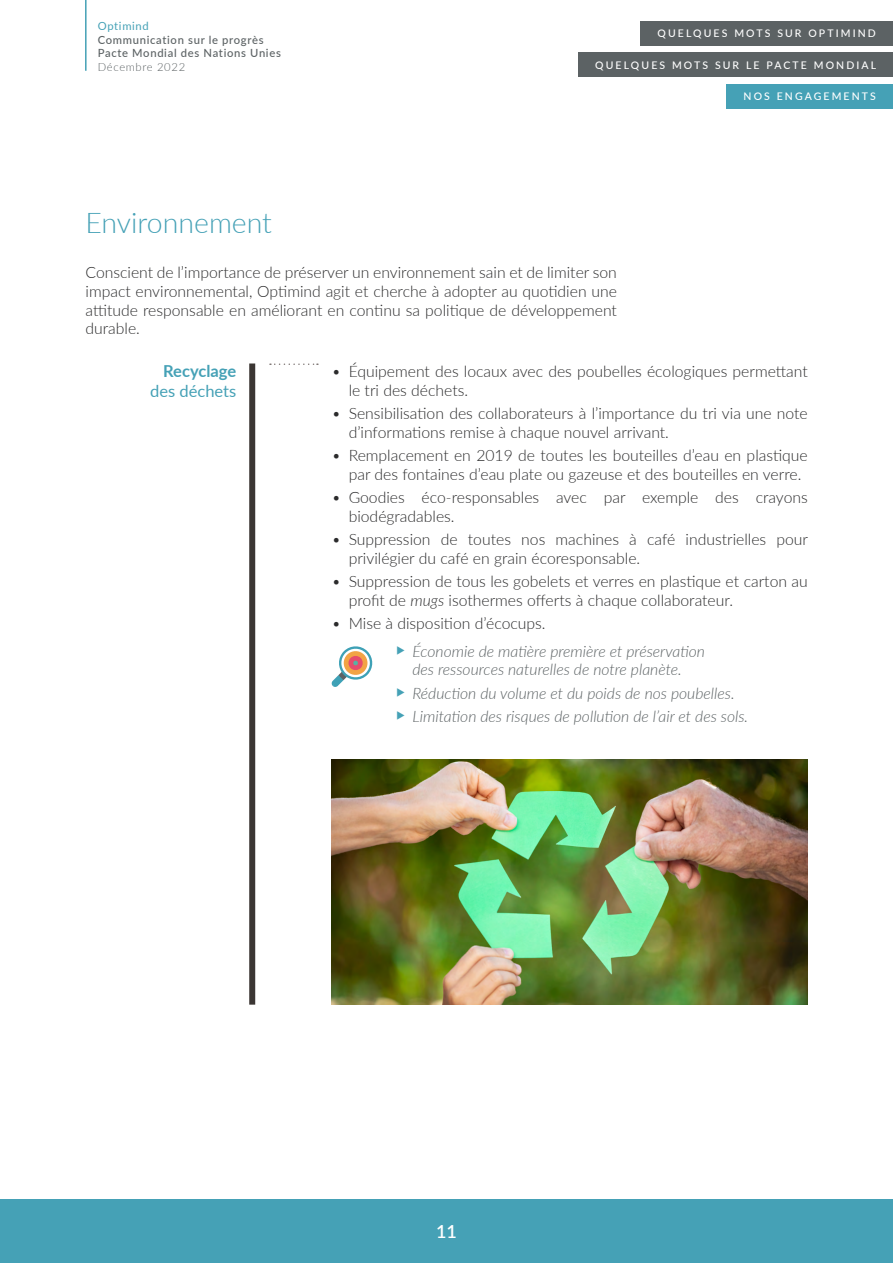
<style>
.page{position:relative;width:893px;height:1263px;background:#fff}
.page>*{position:absolute;margin:0;border:0;box-sizing:border-box;transform-origin:0 0}
.t1{font:300 28.5px "Lato";color:#45a1b6}
.t2{font:600 18px "Lato";color:#fff}
.t3{font:16.5px "Lato";color:#45a1b6}
.t4{font:700 16.5px "Lato";color:#45a1b6}
.t5{font:300 15.75px/18.9px "Lato";color:#2b2b2c}
.t6{font:italic 300 15.75px/23.1px "Lato";color:#5c6264}
.t7{font:500 11.25px/13.5px "Lato";letter-spacing:.06em;color:#5c6264}
.t8{font:300 11.25px "Lato";letter-spacing:.06em;color:#5c6264}
.t9{font:11.25px "Lato";letter-spacing:.06em;color:#45a1b6}
.t10{font:500 10.5px "Lato";letter-spacing:.2em;color:#fff}
.s1{font-style:italic}
.s2{font-style:normal;color:#2b2b2c}
.s3{color:#45a1b6}
</style>
<div class="page">
<div style="left:0;top:1199px;width:893px;height:64px;background:#45a1b6"></div>
<hr style="left:85px;top:0;width:2px;height:71px;background:#45a1b6">
<div style="left:641px;top:21px;width:252px;height:25px;background:#5c6264"></div>
<div style="left:578px;top:53px;width:315px;height:24px;background:#5c6264"></div>
<div style="left:727px;top:84px;width:166px;height:25px;background:#45a1b6"></div>
<div style="left:249px;top:363px;width:6px;height:642px;background:#3b3633"></div>
<svg style="left:270px;top:363px;width:48px;height:2px"></svg>
<svg style="left:332px;top:646px;width:40px;height:41px"></svg>
<img style="left:332px;top:759px;width:476px;height:246px">
<p class="t9" style="left:98px;top:18px;width:53px">Optimind</p>
<p class="t7" style="left:98px;top:32px;width:185px">Communication sur le progrès<br>Pacte Mondial des Nations Unies</p>
<p class="t8" style="left:98px;top:59px;width:89px">Décembre 2022</p>
<p class="t10" style="left:658px;top:26px;width:220px">QUELQUES MOTS SUR OPTIMIND</p>
<p class="t10" style="left:595px;top:57px;width:282px">QUELQUES MOTS SUR LE PACTE MONDIAL</p>
<p class="t10" style="left:744px;top:89px;width:134px">NOS ENGAGEMENTS</p>
<h1 class="t1" style="left:86px;top:203px;width:188px">Environnement</h1>
<p class="t5" style="left:86px;top:262px;width:533px;text-align:justify">Conscient de l’importance de préserver un environnement sain et de limiter son impact environnemental, Optimind agit et cherche à adopter au quotidien une attitude responsable en améliorant en continu sa politique de développement durable.</p>
<p class="t5" style="left:349px;top:361px;width:461px;text-indent:-17px">• Équipement des locaux avec des poubelles écologiques permettant le tri des déchets.</p>
<p class="t5" style="left:349px;top:403px;width:461px;text-indent:-17px">• Sensibilisation des collaborateurs à l’importance du tri via une note d’informations remise à chaque nouvel arrivant.</p>
<p class="t5" style="left:349px;top:445px;width:461px;text-indent:-17px">• Remplacement en 2019 de toutes les bouteilles d’eau en plastique par des fontaines d’eau plate ou gazeuse et des bouteilles en verre.</p>
<p class="t5" style="left:349px;top:487px;width:461px;text-indent:-17px">• Goodies éco-responsables avec par exemple des crayons biodégradables.</p>
<p class="t5" style="left:349px;top:529px;width:461px;text-indent:-17px">• Suppression de toutes nos machines à café industrielles pour privilégier du café en grain écoresponsable.</p>
<p class="t5" style="left:349px;top:571px;width:461px;text-indent:-17px">• Suppression de tous les gobelets et verres en plastique et carton au profit de <span class="s1">mugs</span> isothermes offerts à chaque collaborateur.</p>
<p class="t6" style="left:395px;top:609px;width:311px;line-height:27.5px;text-indent:-64px"><span class="s2">• Mise à disposition d’écocups.<br></span><span class="s3">▶</span> Économie de matière première et préservation</p>
<p class="t6" style="left:395px;top:658px;width:354px;text-indent:17px">des ressources naturelles de notre planète.<br><span class="s3">▶</span> Réduction du volume et du poids de nos poubelles. <span class="s3">▶</span> Limitation des risques de pollution de l’air et des sols.</p>
<p class="t4" style="left:163px;top:359px;width:75px">Recyclage</p>
<p class="t3" style="left:150px;top:379px;width:88px">des déchets</p>
<p class="t2" style="left:436px;top:1218px;width:22px">11</p>
</div>
